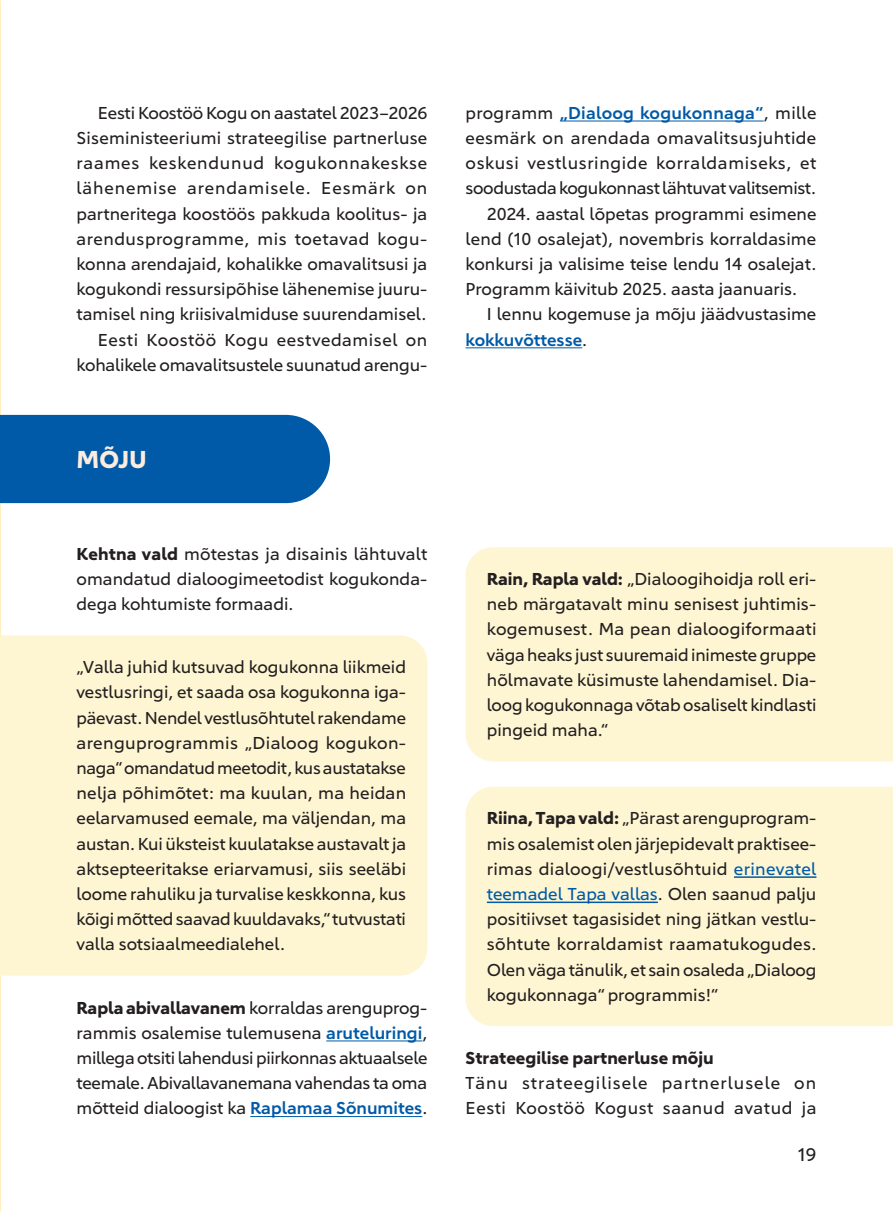
<style>
.page{position:relative;width:893px;height:1212px;background:#fff}
.page>*{position:absolute;margin:0;border:0;box-sizing:border-box;transform-origin:0 0}
.Tegevused_pealkiri{font:700 24px "Carnero";color:#feedde}
.t1{font:18px "Carnero";color:#231f20}
.Tsitaat{font:16.95px/25.2px "Carnero";letter-spacing:-.01em;color:#231f20;text-align:justify}
.Keha{font:16.95px/25.2px "Carnero";color:#231f20;text-align:justify}
.Keha_noindent{font:16.95px/25.2px "Carnero";color:#231f20;text-align:justify}
.Keha_noindent-2{font:16.95px/25.2px "Carnero";letter-spacing:.05em;color:#231f20}
.Keha_noindent-3{font:700 16.95px "Carnero";color:#231f20}
.s1{font-weight:700}
.s2{font-weight:600;color:#005aa7}
.s3{color:#005aa7}
</style>
<div class="page">
<hr style="left:560px;top:121px;width:204px;height:1px;background:#005aa7">
<hr style="left:466px;top:347px;width:116px;height:1px;background:#005aa7">
<div style="left:466px;top:547px;width:427px;height:214px;background:#fef5d2"></div>
<div style="left:466px;top:787px;width:427px;height:239px;background:#fef5d2"></div>
<div style="left:0;top:635px;width:427px;height:341px;background:#fef5d2"></div>
<hr style="left:326px;top:1040px;width:96px;height:1px;background:#005aa7">
<hr style="left:250px;top:1116px;width:172px;height:1px;background:#005aa7">
<hr style="left:734px;top:876px;width:82px;height:2px;background:#005aa7">
<hr style="left:487px;top:901px;width:171px;height:2px;background:#005aa7">
<div style="left:0;top:415px;width:330px;height:88px;background:#005aa7"></div>
<p class="Keha" style="left:77px;top:100px;width:352px;text-indent:21px">Eesti Koostöö Kogu on aastatel 2023–2026<br>Siseministeeriumi strateegilise partnerluse raames keskendunud kogukonnakeskse lähenemise arendamisele. Eesmärk on partneritega koostöös pakkuda koolitus- ja arendusprogramme, mis toetavad kogu&shy;konna arendajaid, kohalikke omavalitsusi ja kogukondi ressursipõhise lähenemise juuru&shy;tamisel ning kriisivalmiduse suurendamisel.</p>
<p class="Keha" style="left:77px;top:327px;width:352px;text-align:right">Eesti Koostöö Kogu eestvedamisel on kohalikele omavalitsustele suunatud arengu-</p>
<p class="Tegevused_pealkiri" style="left:77px;top:445px;width:72px">MÕJU</p>
<p class="Keha_noindent" style="left:77px;top:541px;width:352px"><span class="s1">Kehtna vald</span> mõtestas ja disainis lähtuvalt omandatud dialoogimeetodist kogukonda&shy;dega kohtumiste formaadi.</p>
<p class="Tsitaat" style="left:77px;top:654px;width:331px">„Valla juhid kutsuvad kogukonna liikmeid vestlusringi, et saada osa kogukonna iga&shy;päevast. Nendel vestlusõhtutel rakendame arenguprogrammis „Dialoog kogukon&shy;naga“ omandatud meetodit, kus austatakse nelja põhimõtet: ma kuulan, ma heidan eelarvamused eemale, ma väljendan, ma austan. Kui üksteist kuulatakse austavalt ja aktsepteeritakse eriarvamusi, siis seeläbi loome rahuliku ja turvalise keskkonna, kus kõigi mõtted saavad kuuldavaks,“ tutvustati valla sotsiaalmeedialehel.</p>
<p class="Keha_noindent" style="left:77px;top:995px;width:352px"><span class="s1">Rapla abivallavanem</span> korraldas arenguprog&shy;rammis osalemise tulemusena <span class="s2">aruteluringi</span>, millega otsiti lahendusi piirkonnas aktuaalsele teemale. Abivallavanemana vahendas ta oma mõtteid dialoogist ka <span class="s2">Raplamaa Sõnumites</span>.</p>
<p class="Keha" style="left:466px;top:100px;width:352px">programm <span class="s2">„Dialoog kogukonnaga“</span>, mille eesmärk on arendada omavalitsusjuhtide oskusi vestlusringide korraldamiseks, et soodustada kogukonnast lähtuvat valitsemist.</p>
<p class="Keha" style="left:466px;top:201px;width:352px;text-indent:21px">2024. aastal lõpetas programmi esimene lend (10 osalejat), novembris korraldasime konkursi ja valisime teise lendu 14 osalejat.<br>Programm käivitub 2025. aasta jaanuaris.</p>
<p class="Keha" style="left:466px;top:302px;width:352px;text-indent:21px">I lennu kogemuse ja mõju jäädvustasime <span class="s2">kokkuvõttesse</span>.</p>
<p class="Tsitaat" style="left:487px;top:566px;width:331px"><span class="s1">Rain, Rapla vald:</span> „Dialoogihoidja roll eri&shy;neb märgatavalt minu senisest juhtimis&shy;kogemusest. Ma pean dialoogiformaati väga heaks just suuremaid inimeste gruppe hõlmavate küsimuste lahendamisel. Dia&shy;loog kogukonnaga võtab osaliselt kindlasti pingeid maha.“</p>
<p class="Tsitaat" style="left:487px;top:806px;width:331px"><span class="s1">Riina, Tapa vald:</span> „Pärast arenguprogram&shy;mis osalemist olen järjepidevalt praktisee&shy;rimas dialoogi/vestlusõhtuid <span class="s3">erinevatel teemadel Tapa vallas</span>. Olen saanud palju positiivset tagasisidet ning jätkan vestlu&shy;sõhtute korraldamist raamatukogudes.<br>Olen väga tänulik, et sain osaleda „Dialoog kogukonnaga“ programmis!“</p>
<p class="Keha_noindent-3" style="left:466px;top:1047px;width:250px">Strateegilise partnerluse mõju</p>
<p class="Keha_noindent-2" style="left:466px;top:1070px;width:352px">Tänu strateegilisele partnerlusele on<br>Eesti Koostöö Kogust saanud avatud ja</p>
<p class="t1" style="left:798px;top:1144px;width:20px">19</p>
</div>
